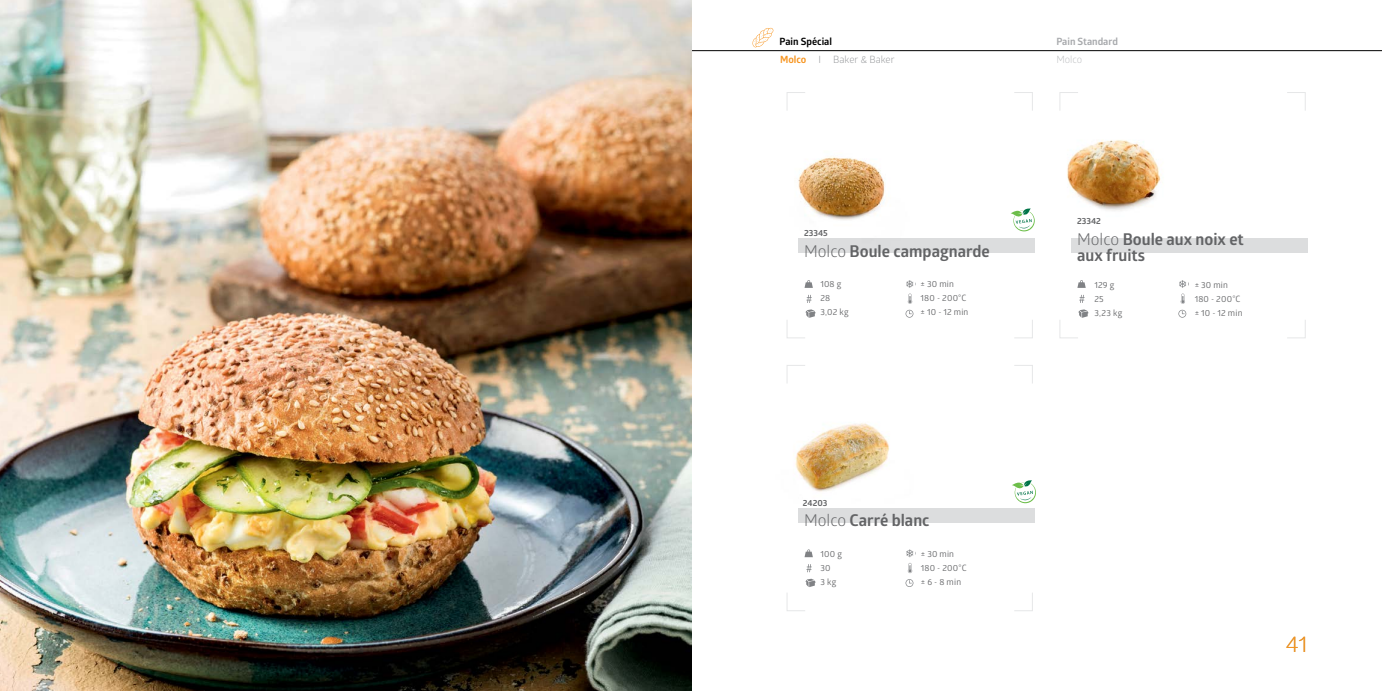
<style>
.page{position:relative;width:1382px;height:691px;background:#fff}
.page>*{position:absolute;margin:0;border:0;box-sizing:border-box;transform-origin:0 0}
.t1{font:22.5px "Glober";color:#f7941e}
.t2{font:700 16.25px/16.2px "Glober";color:#636466}
.t3{font:10px/17.8px "Glober";color:#939598}
.t4{font:700 10px "Glober";color:#a7a9ac}
.t5{font:10px "Glober";letter-spacing:-.005em;color:#bcbec0}
.t6{font:8.75px/13.8px "Glober";letter-spacing:.02em;color:#636466}
.t7{font:700 8.75px "Glober";color:#636466}
.s1{font-weight:700;color:#000}
.s2{font-weight:700;color:#f7941e}
.s3{font-weight:400}
</style>
<div class="page">
<svg style="left:786px;top:92px;width:19px;height:18px"></svg>
<svg style="left:1014px;top:92px;width:19px;height:19px"></svg>
<svg style="left:1014px;top:320px;width:19px;height:18px"></svg>
<svg style="left:786px;top:365px;width:19px;height:18px"></svg>
<svg style="left:1014px;top:365px;width:19px;height:19px"></svg>
<svg style="left:1014px;top:593px;width:19px;height:18px"></svg>
<svg style="left:1059px;top:92px;width:19px;height:18px"></svg>
<svg style="left:1287px;top:92px;width:19px;height:19px"></svg>
<svg style="left:1287px;top:320px;width:19px;height:18px"></svg>
<div style="left:798px;top:508px;width:236px;height:14px;background:#dcddde"></div>
<div style="left:798px;top:239px;width:236px;height:14px;background:#dcddde"></div>
<div style="left:1071px;top:239px;width:236px;height:14px;background:#dcddde"></div>
<hr style="left:0;top:50px;width:1382px;height:1px;background:#000">
<svg style="left:752px;top:27px;width:22px;height:21px"></svg>
<svg style="left:804px;top:549px;width:9px;height:8px"></svg>
<svg style="left:906px;top:549px;width:7px;height:8px"></svg>
<svg style="left:806px;top:564px;width:6px;height:8px"></svg>
<svg style="left:908px;top:563px;width:4px;height:10px"></svg>
<svg style="left:786px;top:579px;width:30px;height:32px"></svg>
<svg style="left:905px;top:579px;width:8px;height:8px"></svg>
<svg style="left:1077px;top:280px;width:9px;height:8px"></svg>
<svg style="left:1179px;top:280px;width:7px;height:8px"></svg>
<svg style="left:1079px;top:295px;width:5px;height:8px"></svg>
<svg style="left:1181px;top:294px;width:4px;height:10px"></svg>
<svg style="left:1059px;top:309px;width:30px;height:29px"></svg>
<svg style="left:1178px;top:310px;width:8px;height:8px"></svg>
<svg style="left:804px;top:280px;width:9px;height:8px"></svg>
<svg style="left:906px;top:280px;width:7px;height:8px"></svg>
<svg style="left:806px;top:295px;width:6px;height:8px"></svg>
<svg style="left:908px;top:294px;width:4px;height:10px"></svg>
<svg style="left:786px;top:309px;width:30px;height:29px"></svg>
<svg style="left:905px;top:310px;width:8px;height:8px"></svg>
<img style="left:0;top:0;width:691px;height:691px">
<img style="left:798px;top:156px;width:133px;height:83px">
<img style="left:1067px;top:140px;width:151px;height:99px">
<img style="left:795px;top:423px;width:144px;height:100px">
<svg style="left:1012px;top:480px;width:24px;height:23px"></svg>
<svg style="left:1011px;top:208px;width:24px;height:23px"></svg>
<p class="t3" style="left:780px;top:32px;width:117px"><span class="s1">Pain Spécial<br></span><span class="s2">Molco</span> I Baker &amp; Baker</p>
<p class="t4" style="left:1056px;top:34px;width:63px">Pain Standard</p>
<p class="t5" style="left:1056px;top:52px;width:27px">Molco</p>
<p class="t7" style="left:1077px;top:214px;width:25px">23342</p>
<p class="t7" style="left:804px;top:227px;width:25px">23345</p>
<h2 class="t2" style="left:804px;top:243px;width:187px"><span class="s3">Molco</span> Boule campagnarde</h2>
<h2 class="t2" style="left:1077px;top:230px;width:168px"><span class="s3">Molco</span> Boule aux noix et aux fruits</h2>
<p class="t6" style="left:820px;top:277px;width:30px">108 g<br>28<br>3,02 kg</p>
<p class="t6" style="left:921px;top:277px;width:49px">± 30 min<br>180 - 200°C ± 10 - 12 min</p>
<p class="t6" style="left:1094px;top:278px;width:29px">129 g<br>25<br>3,23 kg</p>
<p class="t6" style="left:1195px;top:278px;width:49px">± 30 min<br>180 - 200°C ± 10 - 12 min</p>
<p class="t7" style="left:803px;top:497px;width:26px">24203</p>
<h2 class="t2" style="left:804px;top:512px;width:127px"><span class="s3">Molco</span> Carré blanc</h2>
<p class="t6" style="left:820px;top:547px;width:23px">100 g<br>30<br>3 kg</p>
<p class="t6" style="left:921px;top:547px;width:47px">± 30 min<br>180 - 200°C ± 6 - 8 min</p>
<h1 class="t1" style="left:1286px;top:629px;width:23px">41</h1>
</div>
